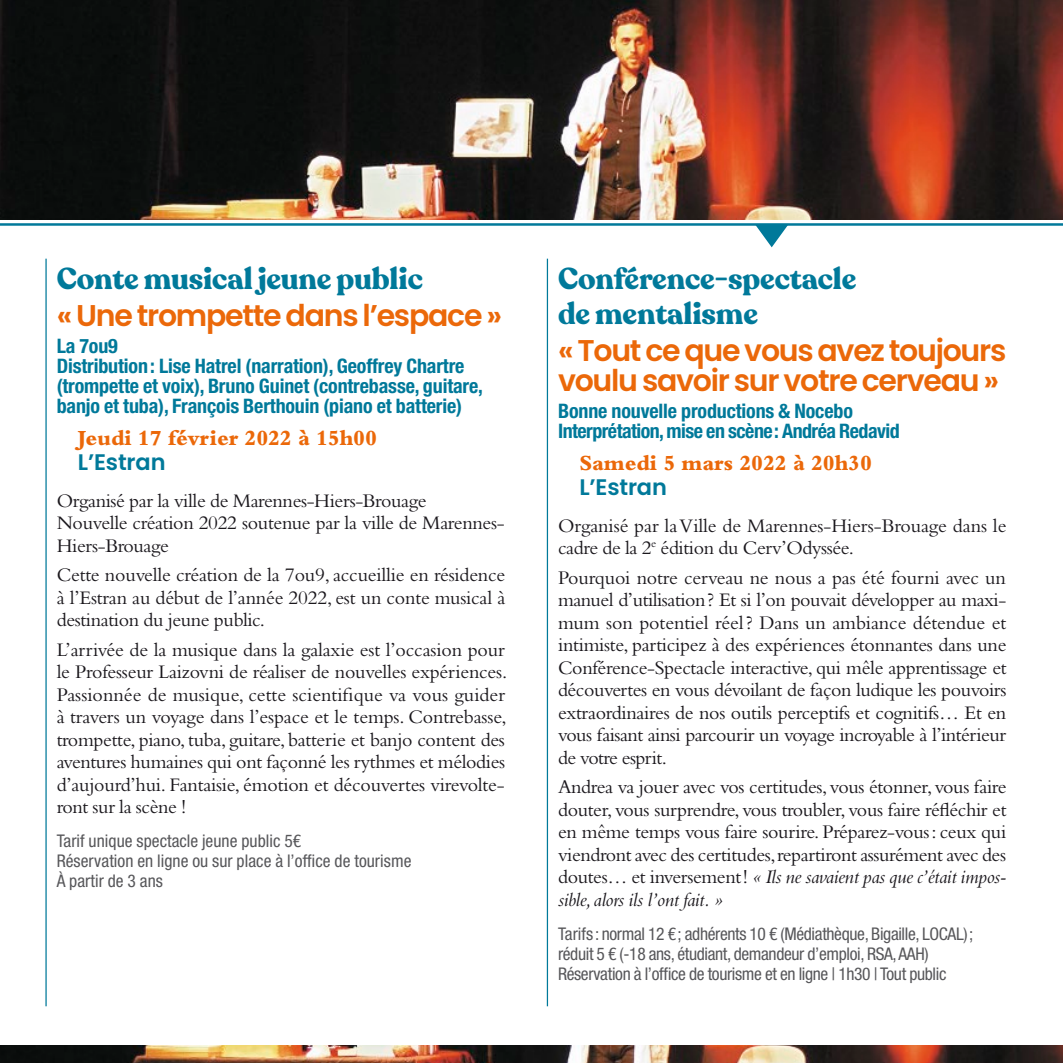
<style>
.page{position:relative;width:1063px;height:1063px;background:#fff}
.page>*{position:absolute;margin:0;border:0;box-sizing:border-box;transform-origin:0 0}
.t1{font:600 30px/30px "Poppins";letter-spacing:-.04em;color:#eb6809}
.t2{font:700 30px/35px "Recoleta";letter-spacing:-.005em;color:#00799a}
.t3{font:800 22.5px "Bembo Std";letter-spacing:-.01em;color:#eb6809}
.t4{font:600 22.5px "Poppins";letter-spacing:-.005em;color:#00799a}
.t5{font:20px/22.5px "Bembo Std";letter-spacing:-.015em;color:#1a171c}
.t6{font:700 condensed 20px/20px "Helvetica Neue LT Std";letter-spacing:-.005em;color:#00799a}
.t7{font:700 condensed 20px/20px "Helvetica Neue LT Std";letter-spacing:-.025em;color:#00799a}
.t8{font:condensed 17.5px/20px "Helvetica Neue LT Std";letter-spacing:-.02em;color:#57575a}
.t9{font:condensed 17.5px/20px "Helvetica Neue LT Std";letter-spacing:.005em;color:#57575a}
.s1{font-style:italic}
</style>
<div class="page">
<img style="left:0;top:1045px;width:1062px;height:18px">
<svg style="left:756px;top:226px;width:32px;height:21px"></svg>
<img style="left:0;top:0;width:1062px;height:220px">
<hr style="left:0;top:223px;width:1063px;height:3px;background:#00799a">
<svg style="left:1062px;top:1045px;width:1px;height:18px"></svg>
<hr style="left:45px;top:259px;width:2px;height:747px;background:#00799a">
<hr style="left:547px;top:259px;width:1px;height:747px;background:#00799a">
<h1 class="t2" style="left:57px;top:261px;width:368px">Conte musical jeune public</h1>
<h1 class="t1" style="left:57px;top:300px;width:447px">« Une trompette dans l’espace »</h1>
<p class="t6" style="left:57px;top:335px;width:428px">La 7ou9<br>Distribution: Lise Hatrel (narration), Geoffrey Chartre (trompette et voix), Bruno Guinet (contrebasse, guitare, banjo et tuba), François Berthouin (piano et batterie)</p>
<p class="t3" style="left:78px;top:425px;width:301px">Jeudi 17 février 2022 à 15h00</p>
<p class="t4" style="left:78px;top:449px;width:89px">L’Estran</p>
<p class="t5" style="left:57px;top:489px;width:450px">Organisé par la ville de Marennes-Hiers-Brouage<br>Nouvelle création 2022 soutenue par la ville de Marennes-<br>Hiers-Brouage</p>
<p class="t5" style="left:57px;top:563px;width:450px;text-align:justify">Cette nouvelle création de la 7ou9, accueillie en résidence à l’Estran au début de l’année 2022, est un conte musical à destination du jeune public.</p>
<p class="t5" style="left:57px;top:638px;width:452px">L’arrivée de la musique dans la galaxie est l’occasion pour le Professeur Laizovni de réaliser de nouvelles expériences.<br>Passionnée de musique, cette scientifique va vous guider à travers un voyage dans l’espace et le temps. Contrebasse, trompette, piano, tuba, guitare, batterie et banjo content des aventures humaines qui ont façonné les rythmes et mélodies d’aujourd’hui. Fantaisie, émotion et découvertes virevolte&shy;ront sur la scène !</p>
<p class="t9" style="left:57px;top:831px;width:356px">Tarif unique spectacle jeune public 5€<br>Réservation en ligne ou sur place à l’office de tourisme<br>À partir de 3 ans</p>
<h1 class="t2" style="left:558px;top:261px;width:300px">Conférence-spectacle de mentalisme</h1>
<h1 class="t1" style="left:558px;top:335px;width:450px">« Tout ce que vous avez toujours voulu savoir sur votre cerveau »</h1>
<p class="t7" style="left:558px;top:400px;width:343px">Bonne nouvelle productions &amp; Nocebo<br>Interprétation, mise en scène: Andréa Redavid</p>
<p class="t3" style="left:579px;top:450px;width:294px">Samedi 5 mars 2022 à 20h30</p>
<p class="t4" style="left:579px;top:474px;width:89px">L’Estran</p>
<p class="t5" style="left:558px;top:514px;width:450px">Organisé par la Ville de Marennes-Hiers-Brouage dans le cadre de la 2<sup>e</sup> édition du Cerv’Odyssée.</p>
<p class="t5" style="left:558px;top:566px;width:450px;text-align:justify">Pourquoi notre cerveau ne nous a pas été fourni avec un manuel d’utilisation? Et si l’on pouvait développer au maxi&shy;mum son potentiel réel? Dans un ambiance détendue et intimiste, participez à des expériences étonnantes dans une Conférence-Spectacle interactive, qui mêle apprentissage et découvertes en vous dévoilant de façon ludique les pouvoirs extraordinaires de nos outils perceptifs et cognitifs… Et en vous faisant ainsi parcourir un voyage incroyable à l’intérieur de votre esprit.</p>
<p class="t5" style="left:558px;top:775px;width:450px;text-align:justify">Andrea va jouer avec vos certitudes, vous étonner, vous faire douter, vous surprendre, vous troubler, vous faire réfléchir et en même temps vous faire sourire. Préparez-vous: ceux qui viendront avec des certitudes, repartiront assurément avec des doutes… et inversement! <span class="s1">« Ils ne savaient pas que c’était impos&shy;sible, alors ils l’ont fait. »</span></p>
<p class="t8" style="left:558px;top:924px;width:417px">Tarifs : normal 12 €; adhérents 10 € (Médiathèque, Bigaille, LOCAL); réduit 5 € (-18 ans, étudiant, demandeur d’emploi, RSA, AAH)<br>Réservation à l’office de tourisme et en ligne | 1h30 | Tout public</p>
</div>
